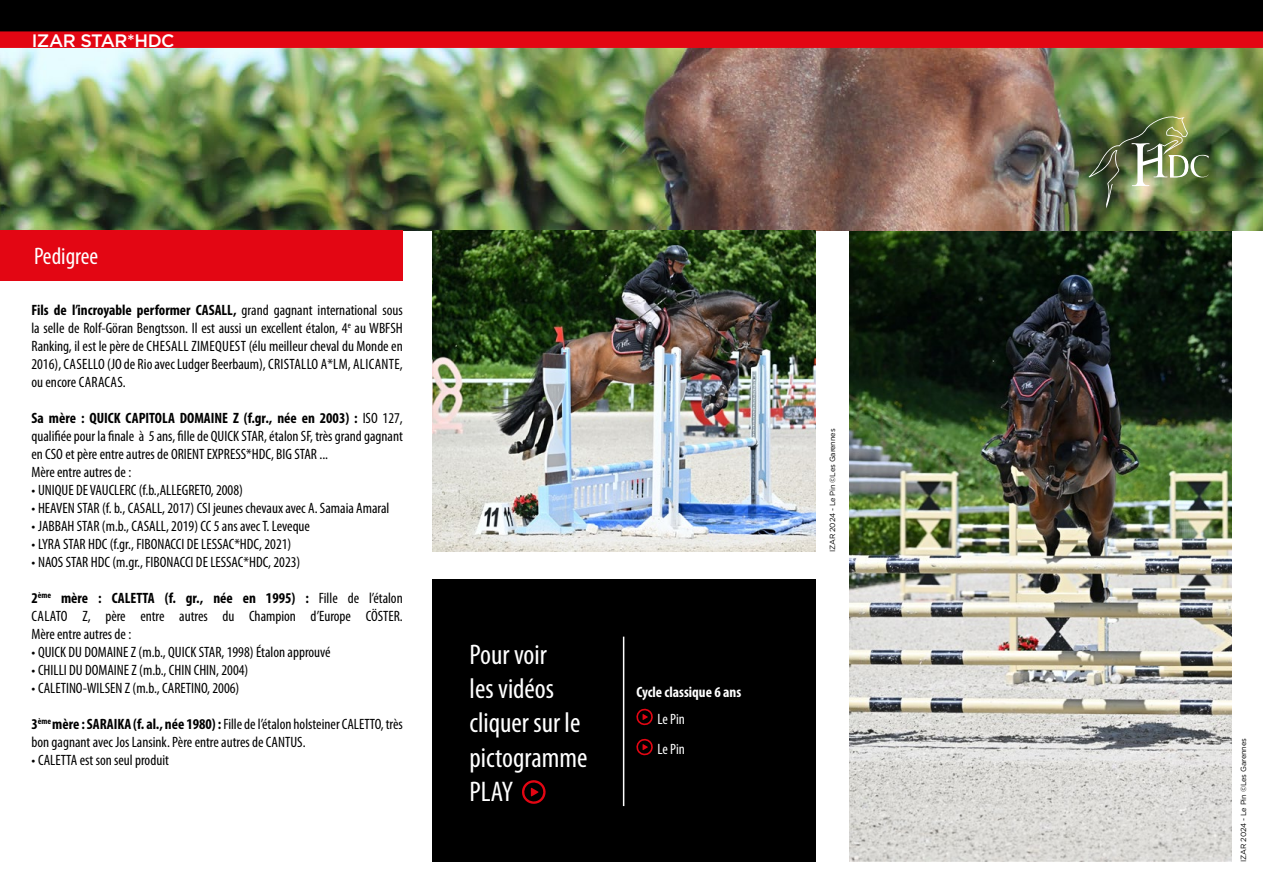
<style>
.page{position:relative;width:1263px;height:893px;background:#fff}
.page>*{position:absolute;margin:0;border:0;box-sizing:border-box;transform-origin:0 0}
.t1{font:condensed 28.5px/34.2px "Myriad Pro";color:#fff}
.t2{font:condensed 24px "Myriad Pro";color:#fff}
.t3{font:500 18px "Gotham";letter-spacing:-.025em;color:#fff}
.t4{font:condensed 15px/18px "Myriad Pro";color:#000;text-align:justify}
.t5{font:700 condensed 15px "Myriad Pro";color:#fff}
.t6{font:condensed 15px/30.2px "Myriad Pro";letter-spacing:-.005em;color:#fff}
.t7{font:7.5px "Gotham";letter-spacing:-.025em;color:#000}
.s1{font-weight:700}
</style>
<div class="page">
<img style="left:849px;top:230px;width:382px;height:631px">
<img style="left:0;top:48px;width:1263px;height:182px">
<div style="left:0;top:0;width:1263px;height:37px;background:#000"></div>
<div style="left:0;top:31px;width:1263px;height:17px;background:#e30613"></div>
<img style="left:1089px;top:113px;width:120px;height:95px">
<div style="left:0;top:230px;width:403px;height:50px;background:#e30613"></div>
<div style="left:432px;top:579px;width:383px;height:282px;background:#000"></div>
<hr style="left:623px;top:637px;width:1px;height:169px;background:#fff">
<svg style="left:522px;top:780px;width:24px;height:24px"></svg>
<svg style="left:636px;top:708px;width:17px;height:18px"></svg>
<svg style="left:636px;top:738px;width:17px;height:18px"></svg>
<img style="left:432px;top:230px;width:383px;height:322px">
<p class="t3" style="left:32px;top:29px;width:144px">IZAR STAR*HDC</p>
<h2 class="t2" style="left:34px;top:242px;width:66px">Pedigree</h2>
<p class="t4" style="left:31px;top:301px;width:373px"><span class="s1">Fils de l’incroyable performer CASALL,</span> grand gagnant international sous la selle de Rolf-Göran Bengtsson. Il est aussi un excellent étalon, 4<sup>e</sup> au WBFSH Ranking, il est le père de CHESALL ZIMEQUEST (élu meilleur cheval du Monde en 2016), CASELLO (JO de Rio avec Ludger Beerbaum), CRISTALLO A*LM, ALICANTE, ou encore CARACAS.</p>
<p class="t4" style="left:31px;top:409px;width:373px;text-align:left"><span class="s1">Sa mère : QUICK CAPITOLA DOMAINE Z (f.gr., née en 2003) :</span> ISO 127, qualifiée pour la finale à 5 ans, fille de QUICK STAR, étalon SF, très grand gagnant en CSO et père entre autres de ORIENT EXPRESS*HDC, BIG STAR ...<br>Mère entre autres de :</p>
<p class="t4" style="left:31px;top:481px;width:213px">• UNIQUE DE VAUCLERC (f.b.,ALLEGRETO, 2008)</p>
<p class="t4" style="left:31px;top:499px;width:360px">• HEAVEN STAR (f. b., CASALL, 2017) CSI jeunes chevaux avec A. Samaia Amaral</p>
<p class="t4" style="left:31px;top:517px;width:280px">• JABBAH STAR (m.b., CASALL, 2019) CC 5 ans avec T. Leveque</p>
<p class="t4" style="left:31px;top:535px;width:261px">• LYRA STAR HDC (f.gr., FIBONACCI DE LESSAC*HDC, 2021)</p>
<p class="t4" style="left:31px;top:553px;width:270px">• NAOS STAR HDC (m.gr., FIBONACCI DE LESSAC*HDC, 2023)</p>
<p class="t4" style="left:31px;top:589px;width:373px"><span class="s1">2</span><sup>ème</sup> <span class="s1">mère : CALETTA (f. gr., née en 1995) :</span> Fille de l’étalon CALATO Z, père entre autres du Champion d’Europe CÖSTER.<br>Mère entre autres de :</p>
<p class="t4" style="left:31px;top:643px;width:301px">• QUICK DU DOMAINE Z (m.b., QUICK STAR, 1998) Étalon approuvé</p>
<p class="t4" style="left:31px;top:661px;width:218px">• CHILLI DU DOMAINE Z (m.b., CHIN CHIN, 2004)</p>
<p class="t4" style="left:31px;top:679px;width:209px">• CALETINO-WILSEN Z (m.b., CARETINO, 2006)</p>
<p class="t4" style="left:31px;top:715px;width:373px"><span class="s1">3</span><sup>ème</sup> <span class="s1">mère : SARAIKA (f. al., née 1980) :</span> Fille de l’étalon holsteiner CALETTO, très bon gagnant avec Jos Lansink. Père entre autres de CANTUS.</p>
<p class="t4" style="left:31px;top:751px;width:139px">• CALETTA est son seul produit</p>
<h1 class="t1" style="left:470px;top:637px;width:119px">Pour voir<br>les vidéos cliquer sur le pictogramme<br>PLAY</h1>
<p class="t5" style="left:636px;top:683px;width:106px">Cycle classique 6 ans</p>
<p class="t6" style="left:657px;top:704px;width:29px">Le Pin<br>Le Pin</p>
<p class="t7" style="left:828px;top:552px;width:125px;rotate:-90deg">IZAR 2024 - Le Pin ©Les Garennes</p>
<p class="t7" style="left:1239px;top:861px;width:125px;rotate:-90deg">IZAR 2024 - Le Pin ©Les Garennes</p>
</div>
